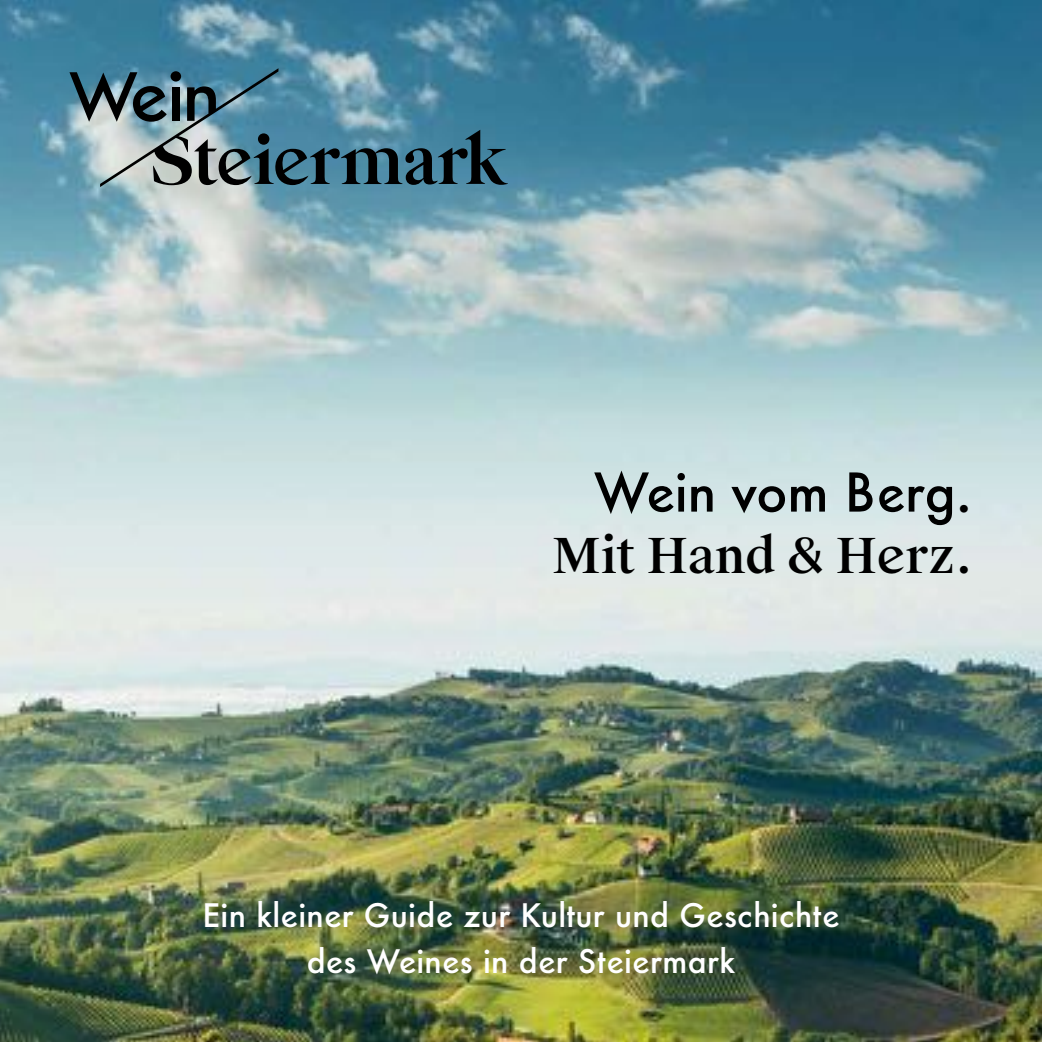
<style>
.page{position:relative;width:1042px;height:1042px;background:#fff}
.page>*{position:absolute;margin:0;border:0;box-sizing:border-box;transform-origin:0 0}
.t1{font:500 51.98px "Futura Steiermark";color:#000}
.t2{font:500 48.3px "Suisse Works Steiermark";color:#000}
.t3{font:500 31.5px/45.5px "Futura Steiermark";letter-spacing:.01em;color:#fff;text-align:center}
.s1{font-family:"Suisse Works";font-size:48.3px}
</style>
<div class="page">
<img style="left:0;top:0;width:1042px;height:1042px">
<svg style="left:69px;top:68px;width:439px;height:119px;background:#598293"></svg>
<div style="left:172px;top:87px;width:8px;height:34px;background:#000"></div>
<div style="left:171px;top:71px;width:10px;height:11px;background:#000;border-radius:50%"></div>
<h1 class="t1" style="left:594px;top:453px;width:414px">Wein vom Berg<span class="s1">.</span></h1>
<h2 class="t2" style="left:552px;top:526px;width:456px">Mit Hand &amp; Herz.</h2>
<p class="t3" style="left:202px;top:891px;width:638px">Ein kleiner Guide zur Kultur und Geschichte des Weines in der Steiermark</p>
</div>
